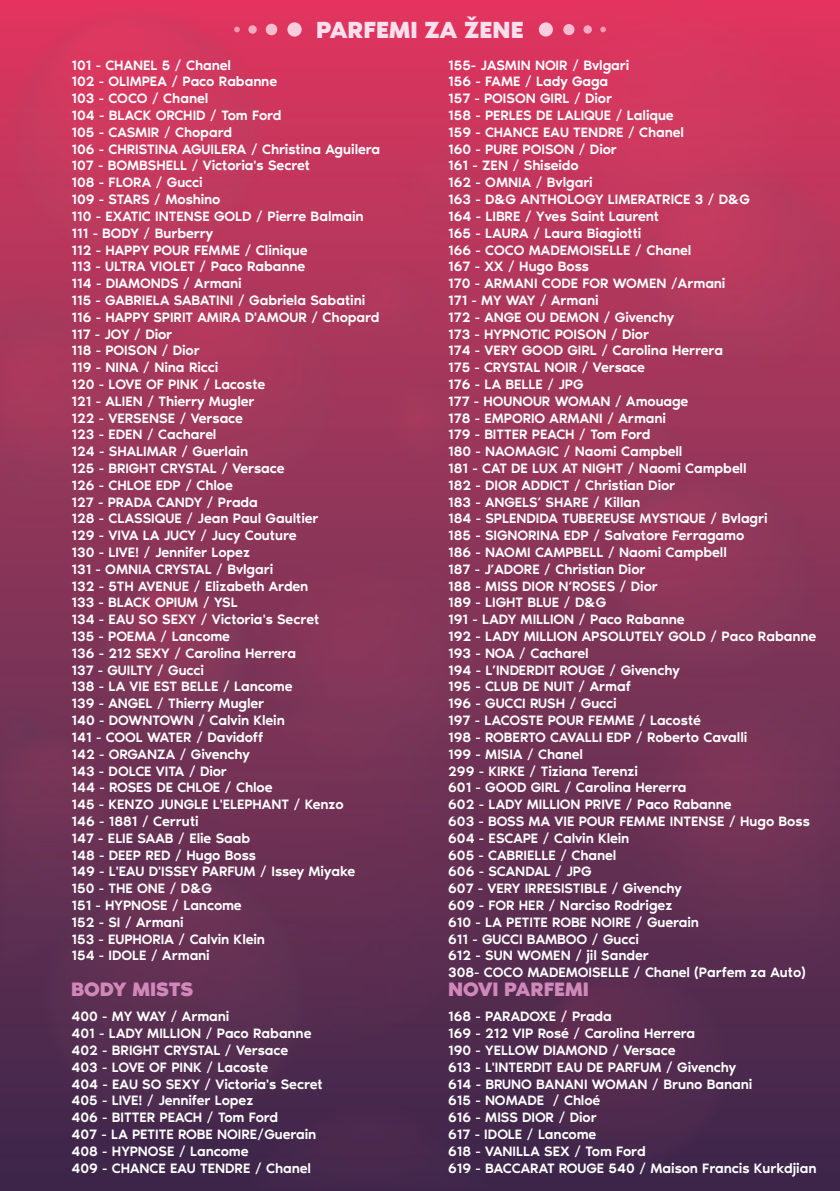
<style>
.page{position:relative;width:840px;height:1191px;background:#fff}
.page>*{position:absolute;margin:0;border:0;box-sizing:border-box;transform-origin:0 0}
.t1{font:700 24px "Noir Pro";color:#fcdfec}
.t2{font:700 20px "Noir Pro";letter-spacing:-.005em;color:#d088ba}
.t3{font:500 14px/16.8px "Noir Pro";color:#fff}
</style>
<div class="page">
<img style="left:696px;top:363px;width:143px;height:191px">
<img style="left:319px;top:363px;width:377px;height:610px">
<img style="left:319px;top:363px;width:282px;height:237px">
<img style="left:403px;top:361px;width:165px;height:119px">
<img style="left:330px;top:7px;width:101px;height:354px">
<img style="left:431px;top:0;width:408px;height:363px">
<img style="left:274px;top:216px;width:129px;height:342px">
<img style="left:0;top:0;width:330px;height:328px">
<img style="left:183px;top:508px;width:136px;height:288px">
<img style="left:462px;top:900px;width:334px;height:291px">
<img style="left:0;top:796px;width:373px;height:395px">
<img style="left:0;top:165px;width:274px;height:482px">
<img style="left:518px;top:554px;width:321px;height:543px">
<img style="left:109px;top:973px;width:518px;height:218px">
<img style="left:0;top:637px;width:183px;height:396px">
<svg style="left:287px;top:22px;width:14px;height:15px"></svg>
<svg style="left:265px;top:24px;width:12px;height:11px"></svg>
<svg style="left:248px;top:25px;width:9px;height:9px"></svg>
<svg style="left:234px;top:27px;width:6px;height:5px"></svg>
<svg style="left:600px;top:27px;width:5px;height:5px"></svg>
<div style="left:583px;top:25px;width:8px;height:9px;background:#f2abc1;border-radius:50%"></div>
<div style="left:563px;top:24px;width:11px;height:11px;background:#f5bccf;border-radius:50%"></div>
<svg style="left:538px;top:22px;width:14px;height:15px"></svg>
<h1 class="t1" style="left:316px;top:10px;width:209px">PARFEMI ZA ŽENE</h1>
<p class="t3" style="left:72px;top:56px;width:310px">101 - CHANEL 5 / Chanel<br>102 - OLIMPEA / Paco Rabanne<br>103 - COCO / Chanel<br>104 - BLACK ORCHID / Tom Ford<br>105 - CASMIR / Chopard<br>106 - CHRISTINA AGUILERA / Christina Aguilera<br>107 - BOMBSHELL / Victoria's Secret<br>108 - FLORA / Gucci<br>109 - STARS / Moshino<br>110 - EXATIC INTENSE GOLD / Pierre Balmain<br>111 - BODY / Burberry<br>112 - HAPPY POUR FEMME / Clinique<br>113 - ULTRA VIOLET / Paco Rabanne<br>114 - DIAMONDS / Armani<br>115 - GABRIELA SABATINI / Gabriela Sabatini<br>116 - HAPPY SPIRIT AMIRA D'AMOUR / Chopard<br>117 - JOY / Dior<br>118 - POISON / Dior<br>119 - NINA / Nina Ricci<br>120 - LOVE OF PINK / Lacoste<br>121 - ALIEN / Thierry Mugler<br>122 - VERSENSE / Versace<br>123 - EDEN / Cacharel<br>124 - SHALIMAR / Guerlain<br>125 - BRIGHT CRYSTAL / Versace<br>126 - CHLOE EDP / Chloe<br>127 - PRADA CANDY / Prada<br>128 - CLASSIQUE / Jean Paul Gaultier<br>129 - VIVA LA JUCY / Jucy Couture<br>130 - LIVE! / Jennifer Lopez<br>131 - OMNIA CRYSTAL / Bvlgari<br>132 - 5TH AVENUE / Elizabeth Arden<br>133 - BLACK OPIUM / YSL<br>134 - EAU SO SEXY / Victoria's Secret<br>135 - POEMA / Lancome<br>136 - 212 SEXY / Carolina Herrera<br>137 - GUILTY / Gucci<br>138 - LA VIE EST BELLE / Lancome<br>139 - ANGEL / Thierry Mugler<br>140 - DOWNTOWN / Calvin Klein<br>141 - COOL WATER / Davidoff<br>142 - ORGANZA / Givenchy<br>143 - DOLCE VITA / Dior<br>144 - ROSES DE CHLOE / Chloe<br>145 - KENZO JUNGLE L'ELEPHANT / Kenzo<br>146 - 1881 / Cerruti<br>147 - ELIE SAAB / Elie Saab<br>148 - DEEP RED / Hugo Boss<br>149 - L'EAU D'ISSEY PARFUM / Issey Miyake<br>150 - THE ONE / D&amp;G<br>151 - HYPNOSE / Lancome<br>152 - SI / Armani<br>153 - EUPHORIA / Calvin Klein<br>154 - IDOLE / Armani</p>
<p class="t3" style="left:448px;top:56px;width:369px">155- JASMIN NOIR / Bvlgari<br>156 - FAME / Lady Gaga<br>157 - POISON GIRL / Dior<br>158 - PERLES DE LALIQUE / Lalique<br>159 - CHANCE EAU TENDRE / Chanel<br>160 - PURE POISON / Dior<br>161 - ZEN / Shiseido<br>162 - OMNIA / Bvlgari<br>163 - D&amp;G ANTHOLOGY LIMERATRICE 3 / D&amp;G<br>164 - LIBRE / Yves Saint Laurent<br>165 - LAURA / Laura Biagiotti<br>166 - COCO MADEMOISELLE / Chanel<br>167 - XX / Hugo Boss<br>170 - ARMANI CODE FOR WOMEN /Armani<br>171 - MY WAY / Armani<br>172 - ANGE OU DEMON / Givenchy<br>173 - HYPNOTIC POISON / Dior<br>174 - VERY GOOD GIRL / Carolina Herrera<br>175 - CRYSTAL NOIR / Versace<br>176 - LA BELLE / JPG<br>177 - HOUNOUR WOMAN / Amouage<br>178 - EMPORIO ARMANI / Armani<br>179 - BITTER PEACH / Tom Ford<br>180 - NAOMAGIC / Naomi Campbell<br>181 - CAT DE LUX AT NIGHT / Naomi Campbell<br>182 - DIOR ADDICT / Christian Dior<br>183 - ANGELS’ SHARE / Killan<br>184 - SPLENDIDA TUBEREUSE MYSTIQUE / Bvlagri<br>185 - SIGNORINA EDP / Salvatore Ferragamo<br>186 - NAOMI CAMPBELL / Naomi Campbell<br>187 - J’ADORE / Christian Dior<br>188 - MISS DIOR N‘ROSES / Dior<br>189 - LIGHT BLUE / D&amp;G<br>191 - LADY MILLION / Paco Rabanne<br>192 - LADY MILLION APSOLUTELY GOLD / Paco Rabanne<br>193 - NOA / Cacharel<br>194 - L’INDERDIT ROUGE / Givenchy<br>195 - CLUB DE NUIT / Armaf<br>196 - GUCCI RUSH / Gucci<br>197 - LACOSTE POUR FEMME / Lacosté<br>198 - ROBERTO CAVALLI EDP / Roberto Cavalli<br>199 - MISIA / Chanel<br>299 - KIRKE / Tiziana Terenzi<br>601 - GOOD GIRL / Carolina Hererra<br>602 - LADY MILLION PRIVE / Paco Rabanne<br>603 - BOSS MA VIE POUR FEMME INTENSE / Hugo Boss<br>604 - ESCAPE / Calvin Klein<br>605 - CABRIELLE / Chanel<br>606 - SCANDAL / JPG<br>607 - VERY IRRESISTIBLE / Givenchy<br>609 - FOR HER / Narciso Rodrigez<br>610 - LA PETITE ROBE NOIRE / Guerain<br>611 - GUCCI BAMBOO / Gucci<br>612 - SUN WOMEN / jil Sander<br>308- COCO MADEMOISELLE / Chanel (Parfem za Auto)</p>
<p class="t3" style="left:448px;top:1007px;width:369px">168 - PARADOXE / Prada<br>169 - 212 VIP Rosé / Carolina Herrera<br>190 - YELLOW DIAMOND / Versace<br>613 - L'INTERDIT EAU DE PARFUM / Givenchy<br>614 - BRUNO BANANI WOMAN / Bruno Banani<br>615 - NOMADE / Chloé<br>616 - MISS DIOR / Dior<br>617 - IDOLE / Lancome<br>618 - VANILLA SEX / Tom Ford<br>619 - BACCARAT ROUGE 540 / Maison Francis Kurkdjian</p>
<h2 class="t2" style="left:448px;top:972px;width:142px">NOVI PARFEMI</h2>
<h2 class="t2" style="left:71px;top:972px;width:124px">BODY MISTS</h2>
<p class="t3" style="left:72px;top:1007px;width:252px">400 - MY WAY / Armani<br>401 - LADY MILLION / Paco Rabanne<br>402 - BRIGHT CRYSTAL / Versace<br>403 - LOVE OF PINK / Lacoste<br>404 - EAU SO SEXY / Victoria's Secret<br>405 - LIVE! / Jennifer Lopez<br>406 - BITTER PEACH / Tom Ford<br>407 - LA PETITE ROBE NOIRE/Guerain<br>408 - HYPNOSE / Lancome<br>409 - CHANCE EAU TENDRE / Chanel</p>
</div>
